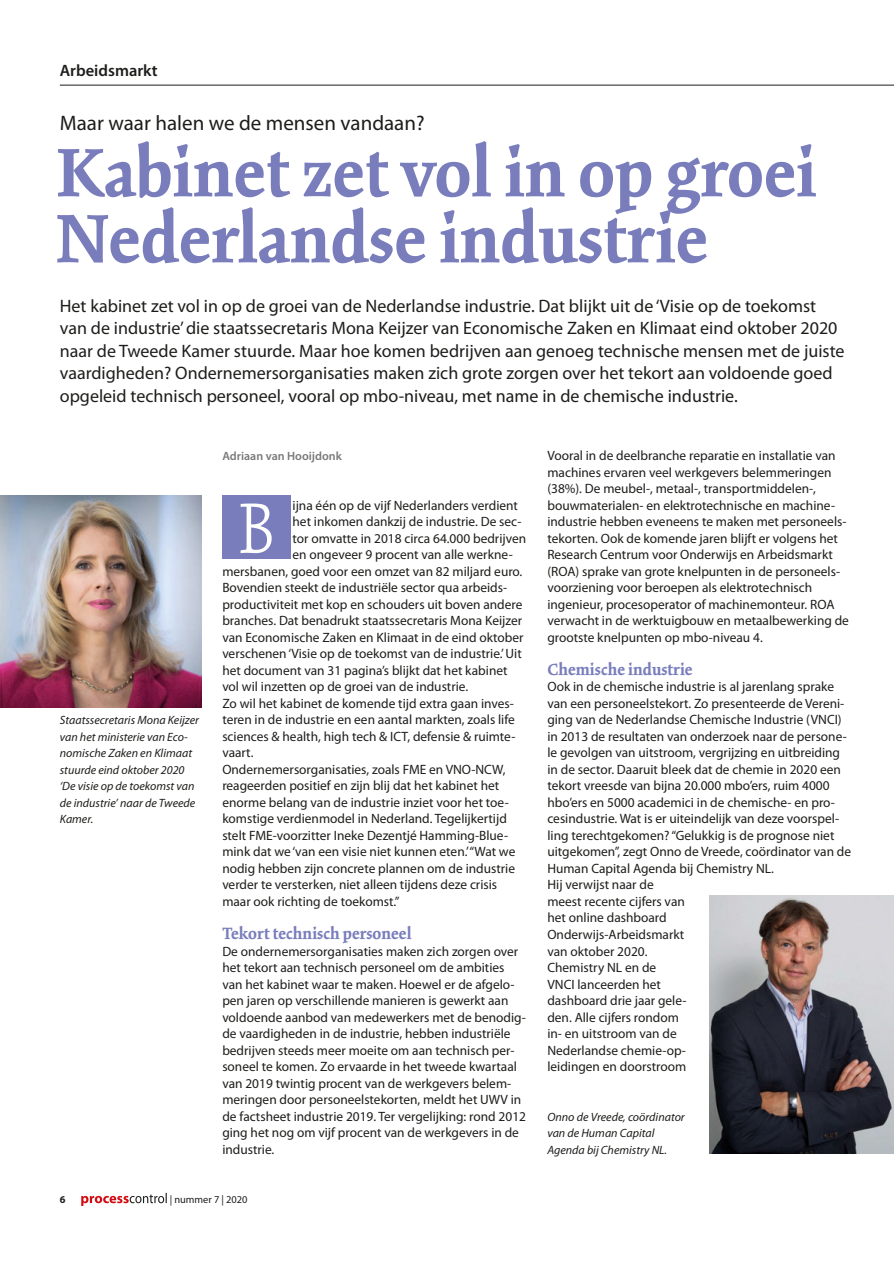
<style>
.page{position:relative;width:894px;height:1264px;background:#fff}
.page>*{position:absolute;margin:0;border:0;box-sizing:border-box;transform-origin:0 0}
.t1{font:300 78px "Kinesis Std";color:#fff;scale:.9 1}
.t2{font:700 75px/66px "Kinesis Std";color:#797dbb}
.t3{font:21px "Myriad Pro";color:#1d1d1b}
.t4{font:18px/22.5px "Myriad Pro";color:#1d1d1b}
.t5{font:700 18px "Kinesis Std";color:#797dbb}
.t6{font:600 16.5px "Myriad Pro";color:#1d1d1b}
.t7{font:13.5px/16.5px "Myriad Pro";color:#1d1d1b}
.t8{font:italic 12px/16.5px "Myriad Pro";color:#1d1d1b}
.t9{font:600 12px "Myriad Pro";color:#797979}
.t10{font:10.5px "Myriad Pro";color:#1d1d1b}
.t11{font:700 10.5px "Myriad Pro";color:#1d1d1b}
</style>
<div class="page">
<div style="left:222px;top:495px;width:68px;height:64px;background:#797dbb"></div>
<img style="left:0;top:495px;width:201px;height:212px">
<img style="left:709px;top:895px;width:184px;height:258px">
<hr style="left:60px;top:85px;width:833px;height:1px;background:#1d1d1b">
<svg style="left:81px;top:1192px;width:86px;height:13px"></svg>
<p class="t6" style="left:60px;top:62px;width:99px">Arbeidsmarkt</p>
<h3 class="t3" style="left:60px;top:110px;width:366px">Maar waar halen we de mensen vandaan?</h3>
<h2 class="t2" style="left:56px;top:139px;width:762px">Kabinet zet vol in op groei<br>Nederlandse industrie</h2>
<p class="t4" style="left:60px;top:294px;width:786px">Het kabinet zet vol in op de groei van de Nederlandse industrie. Dat blijkt uit de ‘Visie op de toekomst van de industrie’ die staatssecretaris Mona Keijzer van Economische Zaken en Klimaat eind oktober 2020 naar de Tweede Kamer stuurde. Maar hoe komen bedrijven aan genoeg technische mensen met de juiste vaardigheden? Ondernemersorganisaties maken zich grote zorgen over het tekort aan voldoende goed opgeleid technisch personeel, vooral op mbo-niveau, met name in de chemische industrie.</p>
<p class="t8" style="left:60px;top:712px;width:141px">Staatssecretaris Mona Keijzer van het ministerie van Eco&shy;nomische Zaken en Klimaat stuurde eind oktober 2020 ‘De visie op de toekomst van de industrie’ naar de Tweede<br>Kamer.</p>
<p class="t9" style="left:222px;top:449px;width:121px">Adriaan van Hooijdonk</p>
<p class="t7" style="left:547px;top:447px;width:303px">Vooral in de deelbranche reparatie en installatie van machines ervaren veel werkgevers belemmeringen (38%). De meubel-, metaal-, transportmiddelen-, bouwmaterialen- en elektrotechnische en machine&shy;industrie hebben eveneens te maken met personeels&shy;tekorten. Ook de komende jaren blijft er volgens het Research Centrum voor Onderwijs en Arbeidsmarkt (ROA) sprake van grote knelpunten in de personeels&shy;voorziening voor beroepen als elektrotechnisch ingenieur, procesoperator of machinemonteur. ROA verwacht in de werktuigbouw en metaalbewerking de grootste knelpunten op mbo-niveau 4.</p>
<h3 class="t5" style="left:547px;top:658px;width:147px">Chemische industrie</h3>
<p class="t7" style="left:547px;top:678px;width:305px">Ook in de chemische industrie is al jarenlang sprake van een personeelstekort. Zo presenteerde de Vereni&shy;ging van de Nederlandse Chemische Industrie (VNCI) in 2013 de resultaten van onderzoek naar de persone&shy;le gevolgen van uitstroom, vergrijzing en uitbreiding in de sector. Daaruit bleek dat de chemie in 2020 een tekort vreesde van bijna 20.000 mbo’ers, ruim 4000 hbo’ers en 5000 academici in de chemische- en pro&shy;cesindustrie. Wat is er uiteindelijk van deze voorspel&shy;ling terechtgekomen? “Gelukkig is de prognose niet uitgekomen”, zegt Onno de Vreede, coördinator van de Human Capital Agenda bij Chemistry NL.<br>Hij verwijst naar de<br>meest recente cijfers van<br>het online dashboard<br>Onderwijs-Arbeidsmarkt<br>van oktober 2020.<br>Chemistry NL en de<br>VNCI lanceerden het<br>dashboard drie jaar gele-<br>den. Alle cijfers rondom<br>in- en uitstroom van de<br>Nederlandse chemie-op-<br>leidingen en doorstroom</p>
<p class="t7" style="left:292px;top:497px;width:227px">ijna één op de vijf Nederlanders verdient</p>
<p class="t7" style="left:292px;top:513px;width:230px">het inkomen dankzij de industrie. De sec-</p>
<p class="t7" style="left:292px;top:530px;width:235px">tor omvatte in 2018 circa 64.000 bedrijven</p>
<p class="t7" style="left:292px;top:546px;width:222px">en ongeveer 9 procent van alle werkne-</p>
<p class="t7" style="left:222px;top:563px;width:301px">mersbanen, goed voor een omzet van 82 miljard euro.</p>
<p class="t7" style="left:222px;top:579px;width:286px">Bovendien steekt de industriële sector qua arbeids-</p>
<p class="t7" style="left:222px;top:596px;width:301px">productiviteit met kop en schouders uit boven andere</p>
<p class="t7" style="left:222px;top:612px;width:301px">branches. Dat benadrukt staatssecretaris Mona Keijzer</p>
<p class="t7" style="left:222px;top:629px;width:302px">van Economische Zaken en Klimaat in de eind oktober</p>
<p class="t7" style="left:222px;top:645px;width:301px">verschenen ‘Visie op de toekomst van de industrie.’ Uit</p>
<p class="t7" style="left:222px;top:662px;width:287px">het document van 31 pagina’s blijkt dat het kabinet</p>
<p class="t7" style="left:222px;top:678px;width:247px">vol wil inzetten op de groei van de industrie.</p>
<p class="t7" style="left:222px;top:695px;width:293px">Zo wil het kabinet de komende tijd extra gaan inves-</p>
<p class="t7" style="left:222px;top:711px;width:294px">teren in de industrie en een aantal markten, zoals life</p>
<p class="t7" style="left:222px;top:728px;width:294px">sciences &amp; health, high tech &amp; ICT, defensie &amp; ruimte-</p>
<p class="t7" style="left:222px;top:744px;width:33px">vaart.</p>
<p class="t7" style="left:222px;top:761px;width:285px">Ondernemersorganisaties, zoals FME en VNO-NCW,</p>
<p class="t7" style="left:222px;top:777px;width:278px">reageerden positief en zijn blij dat het kabinet het</p>
<p class="t7" style="left:222px;top:794px;width:288px">enorme belang van de industrie inziet voor het toe-</p>
<p class="t7" style="left:222px;top:810px;width:286px">komstige verdienmodel in Nederland. Tegelijkertijd</p>
<p class="t7" style="left:222px;top:827px;width:287px">stelt FME-voorzitter Ineke Dezentjé Hamming-Blue-</p>
<p class="t7" style="left:222px;top:843px;width:294px">mink dat we ‘van een visie niet kunnen eten.’“Wat we</p>
<p class="t7" style="left:222px;top:860px;width:294px">nodig hebben zijn concrete plannen om de industrie</p>
<p class="t7" style="left:222px;top:876px;width:276px">verder te versterken, niet alleen tijdens deze crisis</p>
<p class="t7" style="left:222px;top:893px;width:179px">maar ook richting de toekomst.”</p>
<h3 class="t5" style="left:222px;top:922px;width:191px">Tekort technisch personeel</h3>
<p class="t7" style="left:222px;top:942px;width:305px">De ondernemersorganisaties maken zich zorgen over het tekort aan technisch personeel om de ambities van het kabinet waar te maken. Hoewel er de afgelo&shy;pen jaren op verschillende manieren is gewerkt aan voldoende aanbod van medewerkers met de benodig&shy;de vaardigheden in de industrie, hebben industriële bedrijven steeds meer moeite om aan technisch per&shy;soneel te komen. Zo ervaarde in het tweede kwartaal van 2019 twintig procent van de werkgevers belem&shy;meringen door personeelstekorten, meldt het UWV in de factsheet industrie 2019. Ter vergelijking: rond 2012 ging het nog om vijf procent van de werkgevers in de industrie.</p>
<h1 class="t1" style="left:238px;top:484px;width:43px">B</h1>
<p class="t8" style="left:547px;top:1108px;width:139px">Onno de Vreede, coördinator van de Human Capital<br>Agenda bij Chemistry NL.</p>
<p class="t11" style="left:60px;top:1193px;width:7px">6</p>
<p class="t10" style="left:170px;top:1193px;width:79px">| nummer 7 | 2020</p>
</div>
